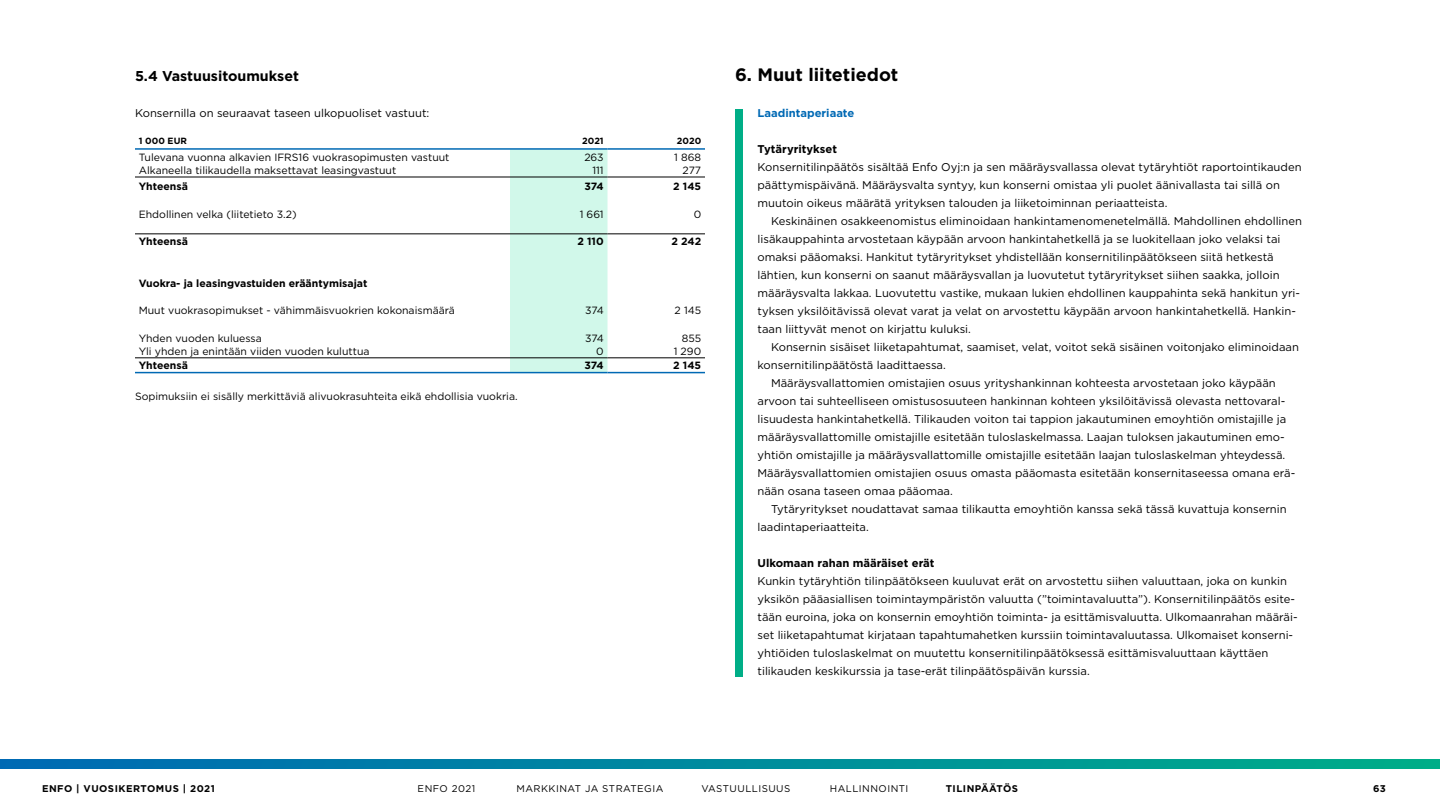
<style>
.page{position:relative;width:1440px;height:810px;background:#fff}
.page>*{position:absolute;margin:0;border:0;box-sizing:border-box;transform-origin:0 0}
.t1{font:700 18px "Gotham";color:#000}
.t2{font:700 14.25px "Gotham";color:#000}
.t3{font:11.25px/18px "Gotham";color:#000}
.t4{font:700 11.25px "Gotham";color:#000}
.t5{font:700 11.25px "Gotham";color:#0069b4}
.t6{font:10.5px "Gotham";color:#000}
.t7{font:700 10.5px "Gotham";color:#000}
.t8{font:9.75px "Gotham";letter-spacing:.05em;color:#000}
.t9{font:700 9.75px "Gotham";letter-spacing:.05em;color:#000}
.t10{font:700 9px "Gotham";color:#000}
</style>
<div class="page">
<svg style="left:0;top:760px;width:1440px;height:8px;background:#008b9d"></svg>
<div style="left:510px;top:150px;width:98px;height:222px;background:#d1f8ea"></div>
<hr style="left:510px;top:148px;width:98px;height:2px;background:#0069b4">
<hr style="left:608px;top:148px;width:97px;height:2px;background:#0069b4">
<hr style="left:135px;top:148px;width:375px;height:2px;background:#0069b4">
<hr style="left:135px;top:372px;width:375px;height:1px;background:#0069b4">
<hr style="left:510px;top:372px;width:98px;height:1px;background:#0069b4">
<hr style="left:608px;top:372px;width:97px;height:1px;background:#0069b4">
<hr style="left:135px;top:234px;width:375px;height:1px;background:#000">
<hr style="left:510px;top:234px;width:98px;height:1px;background:#000">
<hr style="left:608px;top:234px;width:97px;height:1px;background:#000">
<hr style="left:135px;top:358px;width:375px;height:1px;background:#000">
<hr style="left:510px;top:358px;width:98px;height:1px;background:#000">
<hr style="left:608px;top:358px;width:97px;height:1px;background:#000">
<hr style="left:135px;top:177px;width:375px;height:1px;background:#000">
<hr style="left:510px;top:177px;width:98px;height:1px;background:#000">
<hr style="left:608px;top:177px;width:97px;height:1px;background:#000">
<div style="left:735px;top:109px;width:7px;height:568px;background:#00ae87"></div>
<p class="t2" style="left:135px;top:67px;width:166px">5.4 Vastuusitoumukset</p>
<p class="t3" style="left:135px;top:104px;width:296px">Konsernilla on seuraavat taseen ulkopuoliset vastuut:</p>
<p class="t10" style="left:139px;top:135px;width:50px">1 000 EUR</p>
<p class="t10" style="left:582px;top:135px;width:23px">2021</p>
<p class="t10" style="left:677px;top:135px;width:26px">2020</p>
<p class="t6" style="left:139px;top:150px;width:312px">Tulevana vuonna alkavien IFRS16 vuokrasopimusten vastuut</p>
<p class="t6" style="left:584px;top:150px;width:21px">263</p>
<p class="t6" style="left:674px;top:150px;width:28px">1 868</p>
<p class="t6" style="left:139px;top:164px;width:259px">Alkaneella tilikaudella maksettavat leasingvastuut</p>
<p class="t6" style="left:592px;top:164px;width:13px">111</p>
<p class="t6" style="left:683px;top:164px;width:20px">277</p>
<p class="t7" style="left:139px;top:180px;width:51px">Yhteensä</p>
<p class="t7" style="left:585px;top:180px;width:21px">374</p>
<p class="t7" style="left:673px;top:180px;width:29px">2 145</p>
<p class="t6" style="left:139px;top:207px;width:159px">Ehdollinen velka (liitetieto 3.2)</p>
<p class="t6" style="left:580px;top:207px;width:26px">1 661</p>
<p class="t6" style="left:694px;top:207px;width:9px">0</p>
<p class="t7" style="left:139px;top:234px;width:51px">Yhteensä</p>
<p class="t7" style="left:578px;top:234px;width:28px">2 110</p>
<p class="t7" style="left:671px;top:234px;width:31px">2 242</p>
<p class="t7" style="left:139px;top:276px;width:230px">Vuokra- ja leasingvastuiden erääntymisajat</p>
<p class="t6" style="left:139px;top:304px;width:318px">Muut vuokrasopimukset - vähimmäisvuokrien kokonaismäärä</p>
<p class="t6" style="left:585px;top:304px;width:20px">374</p>
<p class="t6" style="left:675px;top:304px;width:28px">2 145</p>
<p class="t6" style="left:139px;top:331px;width:125px">Yhden vuoden kuluessa</p>
<p class="t6" style="left:585px;top:331px;width:20px">374</p>
<p class="t6" style="left:682px;top:331px;width:21px">855</p>
<p class="t6" style="left:139px;top:345px;width:232px">Yli yhden ja enintään viiden vuoden kuluttua</p>
<p class="t6" style="left:596px;top:345px;width:9px">0</p>
<p class="t6" style="left:674px;top:345px;width:29px">1 290</p>
<p class="t7" style="left:139px;top:358px;width:51px">Yhteensä</p>
<p class="t7" style="left:585px;top:358px;width:21px">374</p>
<p class="t7" style="left:673px;top:358px;width:29px">2 145</p>
<p class="t6" style="left:135px;top:389px;width:384px">Sopimuksiin ei sisälly merkittäviä alivuokrasuhteita eikä ehdollisia vuokria.</p>
<h1 class="t1" style="left:735px;top:63px;width:165px">6. Muut liitetiedot</h1>
<p class="t5" style="left:758px;top:106px;width:98px">Laadintaperiaate</p>
<p class="t4" style="left:758px;top:142px;width:81px">Tytäryritykset</p>
<p class="t3" style="left:758px;top:158px;width:546px">Konsernitilinpäätös sisältää Enfo Oyj:n ja sen määräysvallassa olevat tytäryhtiöt raportointikauden päättymispäivänä. Määräysvalta syntyy, kun konserni omistaa yli puolet äänivallasta tai sillä on muutoin oikeus määrätä yrityksen talouden ja liiketoiminnan periaatteista.</p>
<p class="t3" style="left:758px;top:212px;width:546px;text-indent:14px">Keskinäinen osakkeenomistus eliminoidaan hankintamenomenetelmällä. Mahdollinen ehdollinen lisäkauppahinta arvostetaan käypään arvoon hankintahetkellä ja se luokitellaan joko velaksi tai omaksi pääomaksi. Hankitut tytäryritykset yhdistellään konsernitilinpäätökseen siitä hetkestä lähtien, kun konserni on saanut määräysvallan ja luovutetut tytäryritykset siihen saakka, jolloin määräysvalta lakkaa. Luovutettu vastike, mukaan lukien ehdollinen kauppahinta sekä hankitun yri&shy;tyksen yksilöitävissä olevat varat ja velat on arvostettu käypään arvoon hankintahetkellä. Hankin&shy;taan liittyvät menot on kirjattu kuluksi.</p>
<p class="t3" style="left:771px;top:338px;width:530px">Konsernin sisäiset liiketapahtumat, saamiset, velat, voitot sekä sisäinen voitonjako eliminoidaan</p>
<p class="t3" style="left:758px;top:356px;width:190px">konsernitilinpäätöstä laadittaessa.</p>
<p class="t3" style="left:771px;top:374px;width:506px">Määräysvallattomien omistajien osuus yrityshankinnan kohteesta arvostetaan joko käypään</p>
<p class="t3" style="left:758px;top:392px;width:529px">arvoon tai suhteelliseen omistusosuuteen hankinnan kohteen yksilöitävissä olevasta nettovaral-</p>
<p class="t3" style="left:758px;top:410px;width:530px">lisuudesta hankintahetkellä. Tilikauden voiton tai tappion jakautuminen emoyhtiön omistajille ja</p>
<p class="t3" style="left:758px;top:428px;width:529px">määräysvallattomille omistajille esitetään tuloslaskelmassa. Laajan tuloksen jakautuminen emo-</p>
<p class="t3" style="left:758px;top:446px;width:529px">yhtiön omistajille ja määräysvallattomille omistajille esitetään laajan tuloslaskelman yhteydessä.</p>
<p class="t3" style="left:758px;top:464px;width:539px">Määräysvallattomien omistajien osuus omasta pääomasta esitetään konsernitaseessa omana erä-</p>
<p class="t3" style="left:758px;top:482px;width:197px">nään osana taseen omaa pääomaa.</p>
<p class="t3" style="left:771px;top:500px;width:517px">Tytäryritykset noudattavat samaa tilikautta emoyhtiön kanssa sekä tässä kuvattuja konsernin</p>
<p class="t3" style="left:758px;top:518px;width:113px">laadintaperiaatteita.</p>
<p class="t4" style="left:758px;top:556px;width:178px">Ulkomaan rahan määräiset erät</p>
<p class="t3" style="left:758px;top:572px;width:542px">Kunkin tytäryhtiön tilinpäätökseen kuuluvat erät on arvostettu siihen valuuttaan, joka on kunkin yksikön pääasiallisen toimintaympäristön valuutta (”toimintavaluutta”). Konsernitilinpäätös esite&shy;tään euroina, joka on konsernin emoyhtiön toiminta- ja esittämisvaluutta. Ulkomaanrahan määräi&shy;set liiketapahtumat kirjataan tapahtumahetken kurssiin toimintavaluutassa. Ulkomaiset konserni&shy;yhtiöiden tuloslaskelmat on muutettu konsernitilinpäätöksessä esittämisvaluuttaan käyttäen tilikauden keskikurssia ja tase-erät tilinpäätöspäivän kurssia.</p>
<p class="t9" style="left:42px;top:782px;width:174px">ENFO | VUOSIKERTOMUS | 2021</p>
<p class="t8" style="left:418px;top:782px;width:59px">ENFO 2021</p>
<p class="t8" style="left:516px;top:782px;width:149px">MARKKINAT JA STRATEGIA</p>
<p class="t8" style="left:701px;top:782px;width:91px">VASTUULLISUUS</p>
<p class="t8" style="left:830px;top:782px;width:80px">HALLINNOINTI</p>
<p class="t9" style="left:946px;top:782px;width:74px">TILINPÄÄTÖS</p>
<p class="t9" style="left:1373px;top:782px;width:14px">63</p>
</div>
